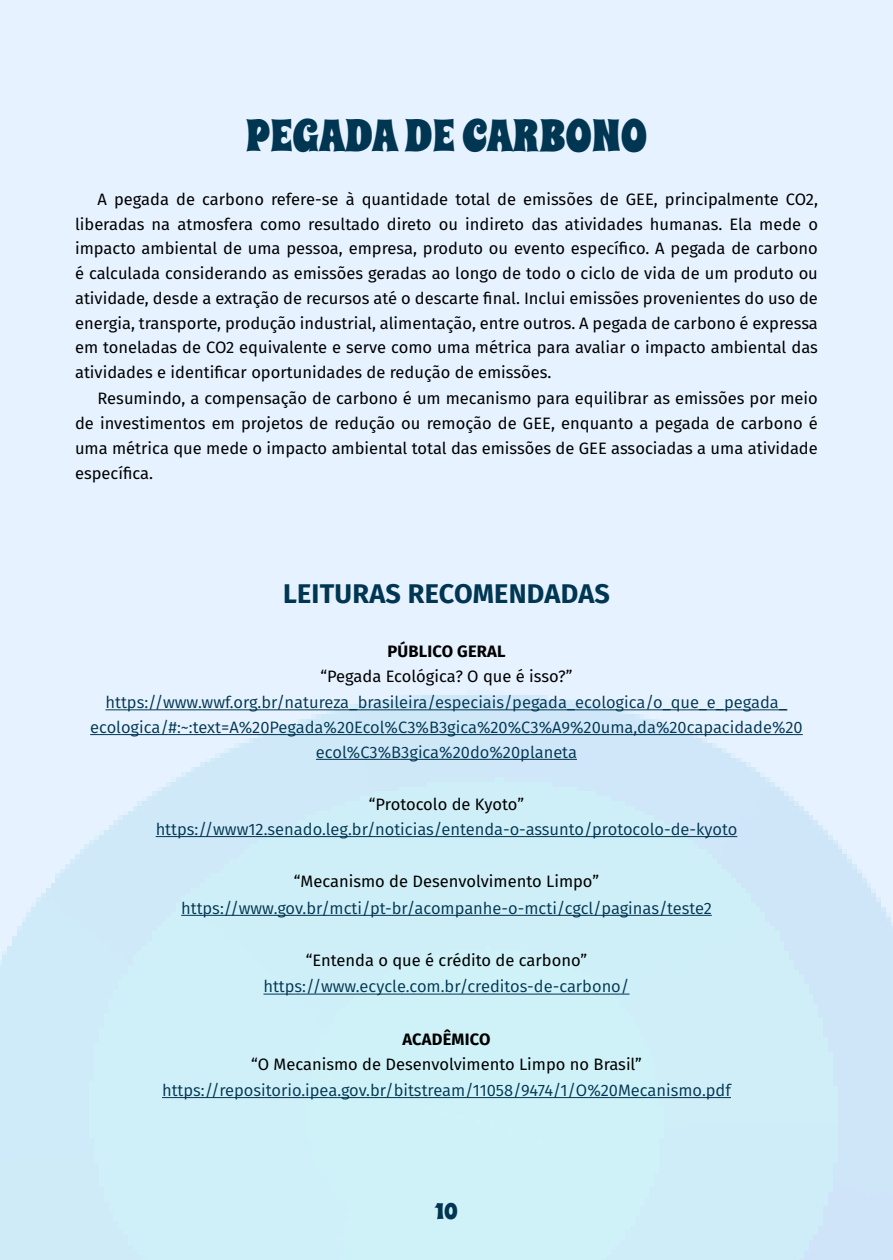
<style>
.page{position:relative;width:893px;height:1260px;background:#fff}
.page>*{position:absolute;margin:0;border:0;box-sizing:border-box;transform-origin:0 0}
.t1{font:45px "Spicy Rice";color:#003652}
.t2{font:700 27px "Fira Sans";letter-spacing:.01em;color:#003652}
.t3{font:22.5px "Spicy Rice";color:#003652}
.t4{font:16.5px/24.8px "Fira Sans";color:#000;text-align:justify}
.t5{font:16.5px/24.8px "Fira Sans";color:#003652;text-align:center}
.t6{font:700 16.5px "Fira Sans";letter-spacing:.01em;color:#000}
</style>
<div class="page">
<div style="left:0;top:0;width:892px;height:1260px;background:linear-gradient(to bottom,#edf3ff,#ccedf7)"></div>
<hr style="left:105px;top:709px;width:682px;height:1px;background:#003652">
<hr style="left:90px;top:734px;width:712px;height:1px;background:#003652">
<hr style="left:316px;top:759px;width:261px;height:1px;background:#003652">
<hr style="left:156px;top:836px;width:581px;height:1px;background:#003652">
<hr style="left:181px;top:915px;width:530px;height:1px;background:#003652">
<hr style="left:263px;top:994px;width:366px;height:1px;background:#003652">
<hr style="left:162px;top:1097px;width:569px;height:1px;background:#003652">
<h1 class="t1" style="left:245px;top:105px;width:403px">PEGADA DE CARBONO</h1>
<p class="t4" style="left:75px;top:186px;width:744px;text-indent:23px">A pegada de carbono refere-se à quantidade total de emissões de GEE, principalmente CO2, liberadas na atmosfera como resultado direto ou indireto das atividades humanas. Ela mede o impacto ambiental de uma pessoa, empresa, produto ou evento específico. A pegada de carbono é calculada considerando as emissões geradas ao longo de todo o ciclo de vida de um produto ou atividade, desde a extração de recursos até o descarte final. Inclui emissões provenientes do uso de energia, transporte, produção industrial, alimentação, entre outros. A pegada de carbono é expressa em toneladas de CO2 equivalente e serve como uma métrica para avaliar o impacto ambiental das atividades e identificar oportunidades de redução de emissões.</p>
<p class="t4" style="left:75px;top:386px;width:744px;text-indent:23px">Resumindo, a compensação de carbono é um mecanismo para equilibrar as emissões por meio de investimentos em projetos de redução ou remoção de GEE, enquanto a pegada de carbono é uma métrica que mede o impacto ambiental total das emissões de GEE associadas a uma atividade específica.</p>
<h2 class="t2" style="left:283px;top:571px;width:328px">LEITURAS RECOMENDADAS</h2>
<p class="t6" style="left:387px;top:638px;width:120px">PÚBLICO GERAL</p>
<p class="t4" style="left:320px;top:663px;width:253px">“Pegada Ecológica? O que é isso?”</p>
<p class="t5" style="left:90px;top:690px;width:714px">https://www.wwf.org.br/natureza_brasileira/especiais/pegada_ecologica/o_que_e_pegada_ ecologica/#:~:text=A%20Pegada%20Ecol%C3%B3gica%20%C3%A9%20uma,da%20capacidade%20 ecol%C3%B3gica%20do%20planeta</p>
<p class="t4" style="left:369px;top:792px;width:157px">“Protocolo de Kyoto”</p>
<p class="t5" style="left:156px;top:816px;width:583px">https://www12.senado.leg.br/noticias/entenda-o-assunto/protocolo-de-kyoto</p>
<p class="t4" style="left:294px;top:869px;width:307px">“Mecanismo de Desenvolvimento Limpo”</p>
<p class="t5" style="left:181px;top:895px;width:532px">https://www.gov.br/mcti/pt-br/acompanhe-o-mcti/cgcl/paginas/teste2</p>
<p class="t4" style="left:306px;top:948px;width:283px">“Entenda o que é crédito de carbono”</p>
<p class="t5" style="left:263px;top:974px;width:367px">https://www.ecycle.com.br/creditos-de-carbono/</p>
<p class="t6" style="left:402px;top:1025px;width:89px">ACADÊMICO</p>
<p class="t4" style="left:251px;top:1051px;width:392px">“O Mecanismo de Desenvolvimento Limpo no Brasil”</p>
<p class="t5" style="left:162px;top:1077px;width:570px">https://repositorio.ipea.gov.br/bitstream/11058/9474/1/O%20Mecanismo.pdf</p>
<h3 class="t3" style="left:435px;top:1196px;width:25px">10</h3>
</div>
